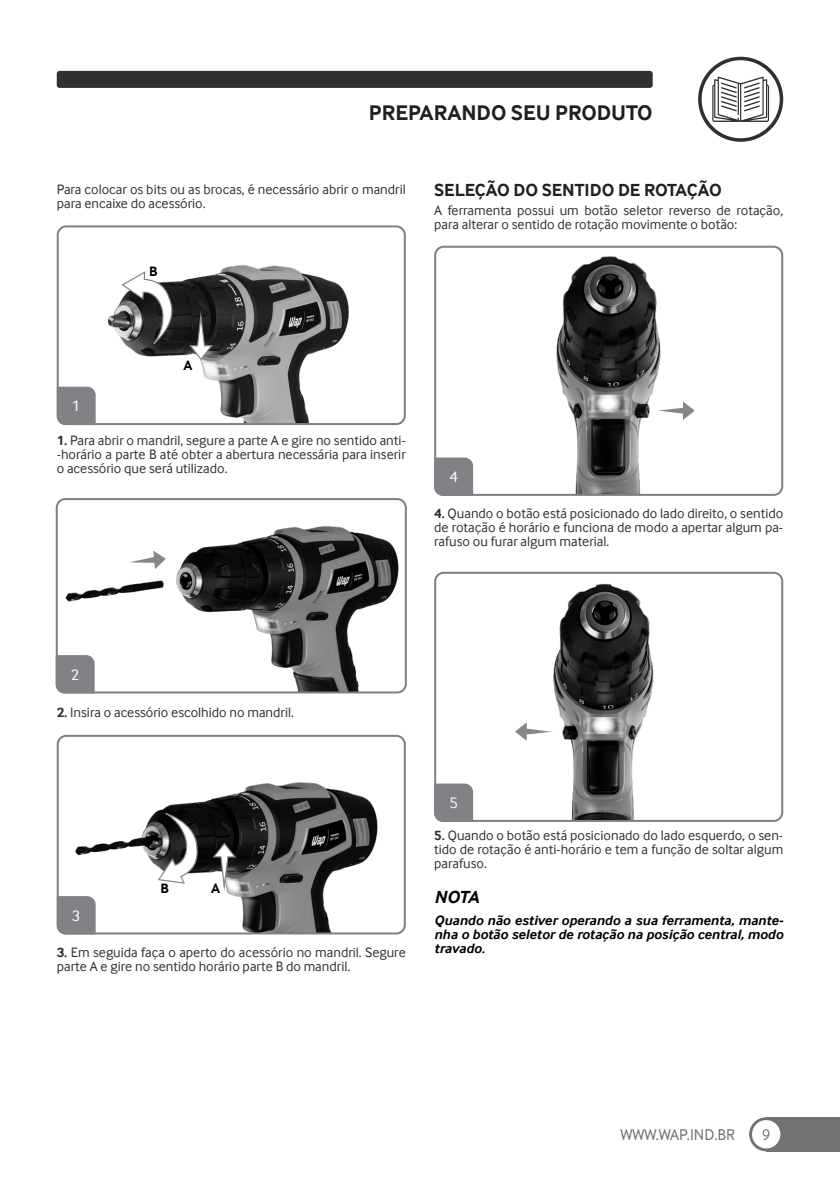
<style>
.page{position:relative;width:840px;height:1191px;background:#fff}
.page>*{position:absolute;margin:0;border:0;box-sizing:border-box;transform-origin:0 0}
.t1{font:700 21.8px "Inter Face";color:#231f20}
.t2{font:700 18px "Inter Face";color:#231f20}
.t3{font:italic 700 18px "Inter Face";color:#000001}
.t4{font:16px "Inter Face";color:#717271}
.t5{font:15.8px "Inter Face";color:#fff}
.t6{font:14px/14px "Inter Face";color:#312f30;text-align:justify}
.t7{font:italic 700 14px/14px "Inter Face";color:#000;text-align:justify}
.t8{font:700 14px "Inter Face";color:#000}
.s1{font-weight:700}
</style>
<div class="page">
<div style="left:765px;top:1117px;width:74px;height:34px;background:#717271"></div>
<svg style="left:748px;top:1117px;width:34px;height:34px"></svg>
<div style="left:751px;top:1120px;width:29px;height:28px;background:#fff;border-radius:50%"></div>
<div style="left:57px;top:71px;width:595px;height:17px;background:#312f30;border-radius:3px"></div>
<svg style="left:697px;top:57px;width:85px;height:85px"></svg>
<div style="left:701px;top:60px;width:78px;height:78px;background:#fff;border-radius:50%"></div>
<svg style="left:712px;top:77px;width:56px;height:45px"></svg>
<img style="left:437px;top:573px;width:344px;height:248px">
<div style="left:434px;top:572px;width:348px;height:250px;border:2px solid #7d8082;border-radius:9px"></div>
<img style="left:57px;top:499px;width:348px;height:193px">
<div style="left:56px;top:498px;width:350px;height:195px;border:2px solid #7d8082;border-radius:9px"></div>
<img style="left:437px;top:247px;width:344px;height:248px">
<div style="left:434px;top:246px;width:348px;height:250px;border:2px solid #7d8082;border-radius:9px"></div>
<img style="left:60px;top:226px;width:344px;height:198px">
<div style="left:57px;top:225px;width:348px;height:200px;border:2px solid #7d8082;border-radius:9px"></div>
<img style="left:58px;top:736px;width:346px;height:197px">
<div style="left:57px;top:735px;width:348px;height:199px;border:2px solid #7d8082;border-radius:9px"></div>
<svg style="left:188px;top:306px;width:25px;height:55px"></svg>
<svg style="left:211px;top:841px;width:25px;height:55px"></svg>
<svg style="left:642px;top:398px;width:55px;height:25px"></svg>
<svg style="left:511px;top:719px;width:55px;height:25px"></svg>
<svg style="left:114px;top:547px;width:55px;height:25px"></svg>
<svg style="left:120px;top:270px;width:58px;height:75px"></svg>
<svg style="left:157px;top:813px;width:42px;height:71px"></svg>
<svg style="left:57px;top:387px;width:39px;height:38px"></svg>
<svg style="left:56px;top:655px;width:39px;height:38px"></svg>
<svg style="left:57px;top:896px;width:39px;height:38px"></svg>
<div style="left:434px;top:457px;width:39px;height:39px;background:#808285"></div>
<div style="left:434px;top:783px;width:39px;height:39px;background:#808285"></div>
<h1 class="t1" style="left:368px;top:100px;width:285px">PREPARANDO SEU PRODUTO</h1>
<p class="t6" style="left:57px;top:182px;width:350px">Para colocar os bits ou as brocas, é necessário abrir o mandril para encaixe do acessório.</p>
<p class="t8" style="left:149px;top:263px;width:10px">B</p>
<p class="t2" style="left:434px;top:180px;width:289px">SELEÇÃO DO SENTIDO DE ROTAÇÃO</p>
<p class="t6" style="left:434px;top:203px;width:350px">A ferramenta possui um botão seletor reverso de rotação, para alterar o sentido de rotação movimente o botão:</p>
<p class="t5" style="left:72px;top:397px;width:10px">1</p>
<p class="t8" style="left:183px;top:357px;width:11px">A</p>
<p class="t6" style="left:57px;top:434px;width:350px"><span class="s1">1.</span> Para abrir o mandril, segure a parte A e gire no sentido anti--horário a parte B até obter a abertura necessária para inserir o acessório que será utilizado.</p>
<p class="t5" style="left:449px;top:468px;width:10px">4</p>
<p class="t6" style="left:434px;top:506px;width:350px"><span class="s1">4.</span> Quando o botão está posicionado do lado direito, o sentido de rotação é horário e funciona de modo a apertar algum pa&shy;rafuso ou furar algum material.</p>
<p class="t5" style="left:71px;top:665px;width:10px">2</p>
<p class="t6" style="left:57px;top:705px;width:238px"><span class="s1">2.</span> Insira o acessório escolhido no mandril.</p>
<p class="t5" style="left:72px;top:906px;width:10px">3</p>
<p class="t8" style="left:160px;top:880px;width:10px">B</p>
<p class="t8" style="left:211px;top:880px;width:11px">A</p>
<p class="t6" style="left:57px;top:945px;width:350px"><span class="s1">3.</span> Em seguida faça o aperto do acessório no mandril. Segure parte A e gire no sentido horário parte B do mandril.</p>
<p class="t5" style="left:449px;top:794px;width:10px">5</p>
<p class="t6" style="left:434px;top:828px;width:350px"><span class="s1">5.</span> Quando o botão está posicionado do lado esquerdo, o sen&shy;tido de rotação é anti-horário e tem a função de soltar algum parafuso.</p>
<p class="t3" style="left:434px;top:887px;width:46px">NOTA</p>
<p class="t7" style="left:434px;top:913px;width:350px">Quando não estiver operando a sua ferramenta, mante&shy;nha o botão seletor de rotação na posição central, modo travado.</p>
<p class="t4" style="left:620px;top:1125px;width:116px">WWW.WAP.IND.BR</p>
<p class="t4" style="left:761px;top:1125px;width:10px">9</p>
</div>
